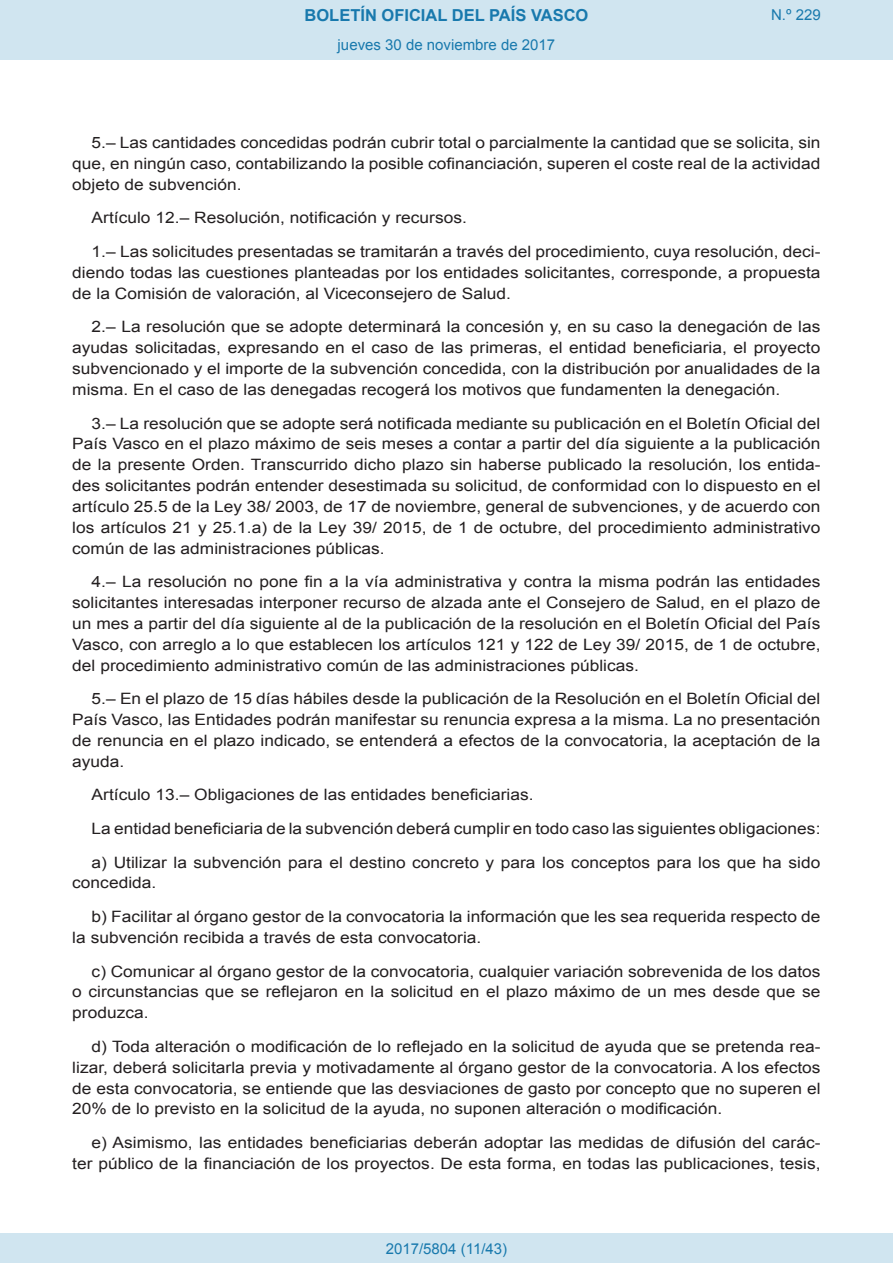
<style>
.page{position:relative;width:893px;height:1263px;background:#fff}
.page>*{position:absolute;margin:0;border:0;box-sizing:border-box;transform-origin:0 0}
.t1{font:700 16.5px "Arial";color:#1879ad}
.BOPVDetalle{font:15.6px/20.9px "Arial";color:#231f20;text-align:justify;scale:1.11 1}
.Paginacion_Centro{font:15px "Arial";color:#1879ad}
</style>
<div class="page">
<div style="left:0;top:0;width:893px;height:60px;background:#d0e5f0"></div>
<div style="left:0;top:1233px;width:893px;height:30px;background:#d0e5f0"></div>
<p class="t1" style="left:305px;top:4px;width:285px">BOLETÍN OFICIAL DEL PAÍS VASCO</p>
<p class="Paginacion_Centro" style="left:338px;top:35px;width:219px">jueves 30 de noviembre de 2017</p>
<p class="Paginacion_Centro" style="left:771px;top:5px;width:51px">N.º 229</p>
<p class="BOPVDetalle" style="left:72px;top:132px;width:676px;text-indent:19px">5.– Las cantidades concedidas podrán cubrir total o parcialmente la cantidad que se solicita, sin que, en ningún caso, contabilizando la posible cofinanciación, superen el coste real de la actividad objeto de subvención.</p>
<p class="BOPVDetalle" style="left:92px;top:208px;width:340px">Artículo 12.– Resolución, notificación y recursos.</p>
<p class="BOPVDetalle" style="left:72px;top:241px;width:676px;text-indent:19px">1.– Las solicitudes presentadas se tramitarán a través del procedimiento, cuya resolución, deci&shy;diendo todas las cuestiones planteadas por los entidades solicitantes, corresponde, a propuesta de la Comisión de valoración, al Viceconsejero de Salud.</p>
<p class="BOPVDetalle" style="left:72px;top:317px;width:675px;text-indent:19px">2.– La resolución que se adopte determinará la concesión y, en su caso la denegación de las ayudas solicitadas, expresando en el caso de las primeras, el entidad beneficiaria, el proyecto subvencionado y el importe de la subvención concedida, con la distribución por anualidades de la misma. En el caso de las denegadas recogerá los motivos que fundamenten la denegación.</p>
<p class="BOPVDetalle" style="left:72px;top:413px;width:676px;text-indent:19px">3.– La resolución que se adopte será notificada mediante su publicación en el Boletín Oficial del País Vasco en el plazo máximo de seis meses a contar a partir del día siguiente a la publicación de la presente Orden. Transcurrido dicho plazo sin haberse publicado la resolución, los entida&shy;des solicitantes podrán entender desestimada su solicitud, de conformidad con lo dispuesto en el artículo 25.5 de la Ley 38/ 2003, de 17 de noviembre, general de subvenciones, y de acuerdo con los artículos 21 y 25.1.a) de la Ley 39/ 2015, de 1 de octubre, del procedimiento administrativo común de las administraciones públicas.</p>
<p class="BOPVDetalle" style="left:72px;top:571px;width:676px;text-indent:19px">4.– La resolución no pone fin a la vía administrativa y contra la misma podrán las entidades solicitantes interesadas interponer recurso de alzada ante el Consejero de Salud, en el plazo de un mes a partir del día siguiente al de la publicación de la resolución en el Boletín Oficial del País Vasco, con arreglo a lo que establecen los artículos 121 y 122 de Ley 39/ 2015, de 1 de octubre, del procedimiento administrativo común de las administraciones públicas.</p>
<p class="BOPVDetalle" style="left:72px;top:688px;width:676px;text-indent:19px">5.– En el plazo de 15 días hábiles desde la publicación de la Resolución en el Boletín Oficial del País Vasco, las Entidades podrán manifestar su renuncia expresa a la misma. La no presentación de renuncia en el plazo indicado, se entenderá a efectos de la convocatoria, la aceptación de la ayuda.</p>
<p class="BOPVDetalle" style="left:92px;top:785px;width:400px">Artículo 13.– Obligaciones de las entidades beneficiarias.</p>
<p class="BOPVDetalle" style="left:92px;top:818px;width:658px">La entidad beneficiaria de la subvención deberá cumplir en todo caso las siguientes obligaciones:</p>
<p class="BOPVDetalle" style="left:72px;top:852px;width:675px;text-indent:19px">a) Utilizar la subvención para el destino concreto y para los conceptos para los que ha sido concedida.</p>
<p class="BOPVDetalle" style="left:72px;top:906px;width:676px;text-indent:19px">b) Facilitar al órgano gestor de la convocatoria la información que les sea requerida respecto de la subvención recibida a través de esta convocatoria.</p>
<p class="BOPVDetalle" style="left:72px;top:961px;width:676px;text-indent:19px">c) Comunicar al órgano gestor de la convocatoria, cualquier variación sobrevenida de los datos o circunstancias que se reflejaron en la solicitud en el plazo máximo de un mes desde que se produzca.</p>
<p class="BOPVDetalle" style="left:72px;top:1036px;width:676px;text-indent:19px">d) Toda alteración o modificación de lo reflejado en la solicitud de ayuda que se pretenda rea&shy;lizar, deberá solicitarla previa y motivadamente al órgano gestor de la convocatoria. A los efectos de esta convocatoria, se entiende que las desviaciones de gasto por concepto que no superen el 20% de lo previsto en la solicitud de la ayuda, no suponen alteración o modificación.</p>
<p class="BOPVDetalle" style="left:72px;top:1132px;width:676px;text-align:right">e) Asimismo, las entidades beneficiarias deberán adoptar las medidas de difusión del carác&shy;ter público de la financiación de los proyectos. De esta forma, en todas las publicaciones, tesis,</p>
<p class="Paginacion_Centro" style="left:386px;top:1238px;width:123px">2017/5804 (11/43)</p>
</div>
